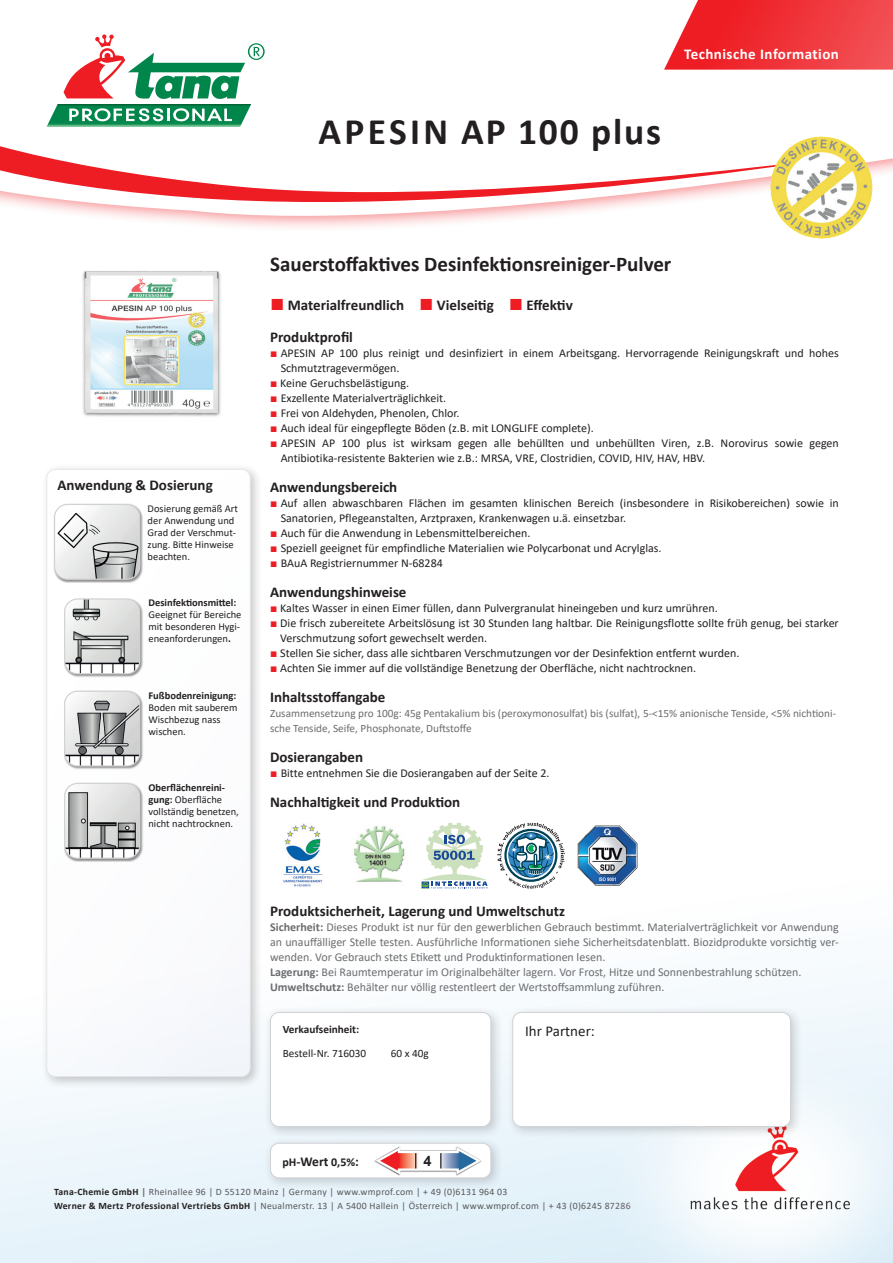
<style>
.page{position:relative;width:893px;height:1263px;background:#fff}
.page>*{position:absolute;margin:0;border:0;box-sizing:border-box;transform-origin:0 0}
.t1{font:700 37.5px "Calibri";letter-spacing:.05em;color:#231f20}
.t2{font:700 21px "Calibri";color:#231f20}
.t3{font:700 15px/32.4px "Calibri";color:#231f20}
.t4{font:700 15px "Calibri";letter-spacing:.03em;color:#fff}
.t5{font:15px "Calibri";color:#231f20}
.t6{font:700 14.4px "Arial";color:#231f20}
.t7{font:12px/15px "Calibri";color:#231f20}
.t8{font:12px/15px "Calibri";color:#6c6d70}
.t9{font:700 12px "Calibri";color:#231f20}
.t10{font:11.25px/15px "Calibri";color:#6c6d70}
.t11{font:11.25px "Calibri";color:#231f20}
.t12{font:700 11.25px "Calibri";color:#231f20}
.t13{font:10.5px/12px "Calibri";color:#231f20}
.t14{font:700 10.5px "Calibri";color:#231f20}
.t15{font:9.75px/13.5px "Calibri";letter-spacing:.03em;color:#57585a}
.s1{font-weight:700}
.s2{font-family:"Arial";font-weight:400;font-size:24px;color:#ee1d23}
.s3{font-family:"Arial";color:#ee1d23}
.s4{font-size:13.5px}
.s5{font-weight:700;color:#231f20}
.s6{font-weight:700;color:#6c6d70}
</style>
<div class="page">
<div style="left:0;top:843px;width:893px;height:420px;background:linear-gradient(to bottom,#fff,#e4f1f9)"></div>
<svg style="left:192px;top:222px;width:258px;height:6px;fill:#fdf0f1"></svg>
<svg style="left:73px;top:212px;width:497px;height:10px"></svg>
<svg style="left:0;top:146px;width:893px;height:66px"></svg>
<svg style="left:46px;top:34px;width:219px;height:93px"></svg>
<img style="left:606px;top:1029px;width:287px;height:234px">
<div style="left:40px;top:463px;width:223px;height:626px;background:#231f20;opacity:.49"></div>
<div style="left:47px;top:469px;width:203px;height:607px;background:#fcfcfe;border-radius:9px"></div>
<div style="left:46px;top:469px;width:205px;height:608px;border:1px solid #d1d2d4;border-radius:9px"></div>
<svg style="left:664px;top:0;width:229px;height:70px;background:#f04247"></svg>
<div style="left:53px;top:503px;width:91px;height:80px;background:#231f20;opacity:.5"></div>
<img style="left:55px;top:504px;width:85px;height:75px">
<div style="left:54px;top:504px;width:86px;height:76px;border:1px solid #d1d2d4;border-radius:13px"></div>
<img style="left:82px;top:271px;width:139px;height:146px">
<div style="left:64px;top:598px;width:79px;height:79px;background:#231f20;opacity:.5"></div>
<img style="left:65px;top:599px;width:75px;height:75px">
<div style="left:64px;top:598px;width:76px;height:76px;border:1px solid #d1d2d4;border-radius:13px"></div>
<div style="left:64px;top:690px;width:79px;height:79px;background:#231f20;opacity:.5"></div>
<img style="left:65px;top:691px;width:75px;height:75px">
<div style="left:64px;top:691px;width:76px;height:75px;border:1px solid #d1d2d4;border-radius:13px"></div>
<div style="left:64px;top:782px;width:79px;height:80px;background:#231f20;opacity:.5"></div>
<img style="left:65px;top:783px;width:75px;height:75px">
<div style="left:64px;top:783px;width:76px;height:76px;border:1px solid #d1d2d4;border-radius:13px"></div>
<img style="left:768px;top:136px;width:106px;height:103px">
<svg style="left:270px;top:843px;width:66px;height:46px"></svg>
<img style="left:280px;top:823px;width:46px;height:65px">
<svg style="left:346px;top:887px;width:66px;height:2px"></svg>
<img style="left:346px;top:825px;width:66px;height:62px">
<svg style="left:422px;top:823px;width:66px;height:66px"></svg>
<svg style="left:497px;top:823px;width:68px;height:66px"></svg>
<img style="left:575px;top:825px;width:66px;height:64px">
<div style="left:264px;top:1137px;width:239px;height:53px;background:#231f20;opacity:.2"></div>
<div style="left:270px;top:1143px;width:221px;height:35px;background:#fff;border-radius:9px"></div>
<div style="left:270px;top:1143px;width:221px;height:35px;border:1px solid #d1d2d4;border-radius:9px"></div>
<div style="left:264px;top:1006px;width:239px;height:133px;background:#231f20;opacity:.2"></div>
<div style="left:270px;top:1012px;width:221px;height:114px;background:#fff;border-radius:9px"></div>
<div style="left:270px;top:1012px;width:221px;height:115px;border:1px solid #d1d2d4;border-radius:9px"></div>
<div style="left:506px;top:1006px;width:297px;height:133px;background:#231f20;opacity:.2"></div>
<div style="left:513px;top:1012px;width:277px;height:114px;background:#fff;border-radius:9px"></div>
<div style="left:512px;top:1012px;width:279px;height:115px;border:1px solid #d1d2d4;border-radius:9px"></div>
<svg style="left:374px;top:1146px;width:108px;height:30px"></svg>
<h1 class="t1" style="left:319px;top:105px;width:344px">APESIN AP 100 plus</h1>
<p class="t4" style="left:684px;top:43px;width:156px">Technische Information</p>
<p class="t3" style="left:57px;top:468px;width:157px">Anwendung &amp; Dosierung</p>
<p class="t13" style="left:148px;top:502px;width:92px">Dosierung gemäß Art der Anwendung und<br>Grad der Verschmut&shy;zung. Bitte Hinweise beachten.</p>
<p class="t14" style="left:148px;top:595px;width:89px">Desinfektionsmittel:</p>
<p class="t13" style="left:148px;top:609px;width:95px">Geeignet für Bereiche mit besonderen Hygi&shy;eneanforderungen<span class="s1">.</span></p>
<p class="t14" style="left:148px;top:688px;width:89px">Fußbodenreinigung:</p>
<p class="t13" style="left:148px;top:701px;width:91px">Boden mit sauberem<br>Wischbezug nass wischen.</p>
<p class="t13" style="left:148px;top:781px;width:92px"><span class="s1">Oberflächenreini&shy;gung:</span> Oberfläche vollständig benetzen, nicht nachtrocknen.</p>
<h2 class="t2" style="left:270px;top:249px;width:403px">Sauerstoffaktives Desinfektionsreiniger-Pulver</h2>
<p class="t3" style="left:270px;top:288px;width:304px"><span class="s2">■</span> Materialfreundlich <span class="s2">■</span> Vielseitig <span class="s2">■</span> Effektiv<br>Produktprofil</p>
<p class="t7" style="left:281px;top:345px;width:560px;text-indent:-11px"><span class="s3">■</span> APESIN AP 100 plus reinigt und desinfiziert in einem Arbeitsgang. Hervorragende Reinigungskraft und hohes<br>Schmutztragevermögen.</p>
<p class="t7" style="left:270px;top:375px;width:141px"><span class="s3">■</span> Keine Geruchsbelästigung.</p>
<p class="t7" style="left:270px;top:390px;width:178px"><span class="s3">■</span> Exzellente Materialverträglichkeit.</p>
<p class="t7" style="left:270px;top:405px;width:191px"><span class="s3">■</span> Frei von Aldehyden, Phenolen, Chlor.</p>
<p class="t7" style="left:270px;top:420px;width:325px"><span class="s3">■</span> Auch ideal für eingepflegte Böden (z.B. mit LONGLIFE complete).</p>
<p class="t7" style="left:281px;top:435px;width:560px;text-indent:-11px"><span class="s3">■</span> APESIN AP 100 plus ist wirksam gegen alle behüllten und unbehüllten Viren, z.B. Norovirus sowie gegen<br>Antibiotika-resistente Bakterien wie z.B.: MRSA, VRE, Clostridien, COVID, HIV, HAV, HBV.</p>
<p class="t3" style="left:270px;top:471px;width:129px">Anwendungsbereich</p>
<p class="t7" style="left:281px;top:495px;width:560px;text-indent:-11px"><span class="s3">■</span> Auf allen abwaschbaren Flächen im gesamten klinischen Bereich (insbesondere in Risikobereichen) sowie in<br>Sanatorien, Pflegeanstalten, Arztpraxen, Krankenwagen u.ä. einsetzbar.</p>
<p class="t7" style="left:270px;top:525px;width:262px"><span class="s3">■</span> Auch für die Anwendung in Lebensmittelbereichen.</p>
<p class="t7" style="left:270px;top:540px;width:393px"><span class="s3">■</span> Speziell geeignet für empfindliche Materialien wie Polycarbonat und Acrylglas.</p>
<p class="t7" style="left:270px;top:555px;width:174px"><span class="s3">■</span> BAuA Registriernummer N-68284</p>
<p class="t3" style="left:270px;top:576px;width:138px">Anwendungshinweise</p>
<p class="t7" style="left:270px;top:600px;width:449px"><span class="s3">■</span> Kaltes Wasser in einen Eimer füllen, dann Pulvergranulat hineingeben und kurz umrühren.</p>
<p class="t7" style="left:280px;top:615px;width:560px;text-indent:-10px"><span class="s3">■</span> Die frisch zubereitete Arbeitslösung ist 30 Stunden lang haltbar. Die Reinigungsflotte sollte früh genug, bei starker<br>Verschmutzung sofort gewechselt werden.</p>
<p class="t7" style="left:270px;top:645px;width:471px"><span class="s3">■</span> Stellen Sie sicher, dass alle sichtbaren Verschmutzungen vor der Desinfektion entfernt wurden.</p>
<p class="t7" style="left:270px;top:660px;width:428px"><span class="s3">■</span> Achten Sie immer auf die vollständige Benetzung der Oberfläche, nicht nachtrocknen.</p>
<p class="t3" style="left:270px;top:681px;width:117px">Inhaltsstoffangabe</p>
<p class="t10" style="left:270px;top:706px;width:568px">Zusammensetzung pro 100g: 45g Pentakalium bis (peroxymonosulfat) bis (sulfat), 5-&lt;15% anionische Tenside, &lt;5% nichtioni&shy;sche Tenside, Seife, Phosphonate, Duftstoffe</p>
<p class="t3" style="left:270px;top:741px;width:95px">Dosierangaben</p>
<p class="t7" style="left:270px;top:765px;width:281px"><span class="s3">■</span> Bitte entnehmen Sie die Dosierangaben auf der Seite 2.</p>
<p class="t3" style="left:270px;top:786px;width:192px">Nachhaltigkeit und Produktion</p>
<p class="t3" style="left:270px;top:894px;width:296px">Produktsicherheit, Lagerung und Umweltschutz</p>
<p class="t8" style="left:270px;top:919px;width:570px"><span class="s1">Sicherheit:</span> Dieses Produkt ist nur für den gewerblichen Gebrauch bestimmt. Materialverträglichkeit vor Anwendung an unauffälliger Stelle testen. Ausführliche Informationen siehe Sicherheitsdatenblatt. Biozidprodukte vorsichtig ver&shy;wenden. Vor Gebrauch stets Etikett und Produktinformationen lesen.<br><span class="s1">Lagerung:</span> Bei Raumtemperatur im Originalbehälter lagern. Vor Frost, Hitze und Sonnenbestrahlung schützen.<br><span class="s1">Umweltschutz:</span> Behälter nur völlig restentleert der Wertstoffsammlung zuführen.</p>
<p class="t12" style="left:283px;top:1021px;width:78px">Verkaufseinheit:</p>
<p class="t11" style="left:283px;top:1046px;width:85px">Bestell-Nr. 716030</p>
<p class="t11" style="left:391px;top:1046px;width:40px">60 x 40g</p>
<p class="t5" style="left:525px;top:1021px;width:71px">Ihr Partner:</p>
<p class="t9" style="left:282px;top:1153px;width:78px">pH<span class="s4">-Wert</span> 0,5%<span class="s4">:</span></p>
<p class="t6" style="left:424px;top:1151px;width:10px">4</p>
<p class="t15" style="left:54px;top:1185px;width:578px"><span class="s5">Tana-Chemie GmbH</span> <span class="s6">|</span> Rheinallee 96 | D 55120 Mainz | Germany | www.wmprof.com | + 49 (0)6131 964 03<br><span class="s5">Werner &amp; Mertz Professional Vertriebs GmbH</span> | Neualmerstr. 13 | A 5400 Hallein | Österreich | www.wmprof.com | + 43 (0)6245 87286</p>
</div>
